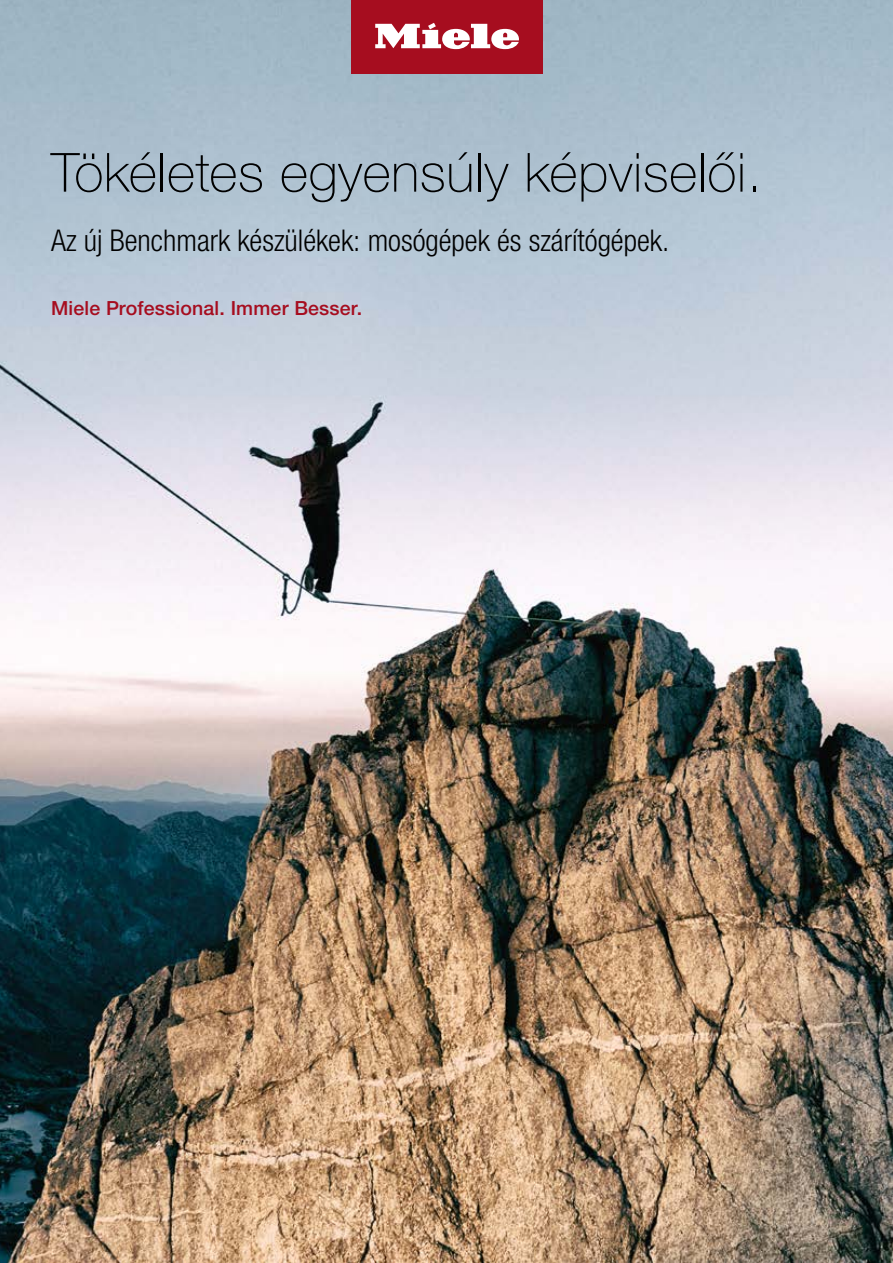
<style>
.page{position:relative;width:893px;height:1263px;background:#fff}
.page>*{position:absolute;margin:0;border:0;box-sizing:border-box;transform-origin:0 0}
.t1{font:100 54px "Helvetica Neue LTW1 G";letter-spacing:.01em;color:#000}
.t2{font:300 condensed 30px "Helvetica Neue LTW1 G";color:#000}
.t3{font:500 19.5px "Helvetica Neue LTW1 G";letter-spacing:.01em;color:#a60d1f}
</style>
<div class="page">
<img style="left:0;top:0;width:893px;height:1263px">
<div style="left:351px;top:0;width:191px;height:73px;background:#a60d1f"></div>
<svg style="left:375px;top:22px;width:144px;height:27px"></svg>
<h1 class="t1" style="left:51px;top:140px;width:712px">Tökéletes egyensúly képviselői.</h1>
<p class="t2" style="left:51px;top:223px;width:620px">Az új Benchmark készülékek: mosógépek és szárítógépek.</p>
<p class="t3" style="left:51px;top:296px;width:313px">Miele Professional. Immer Besser.</p>
</div>
